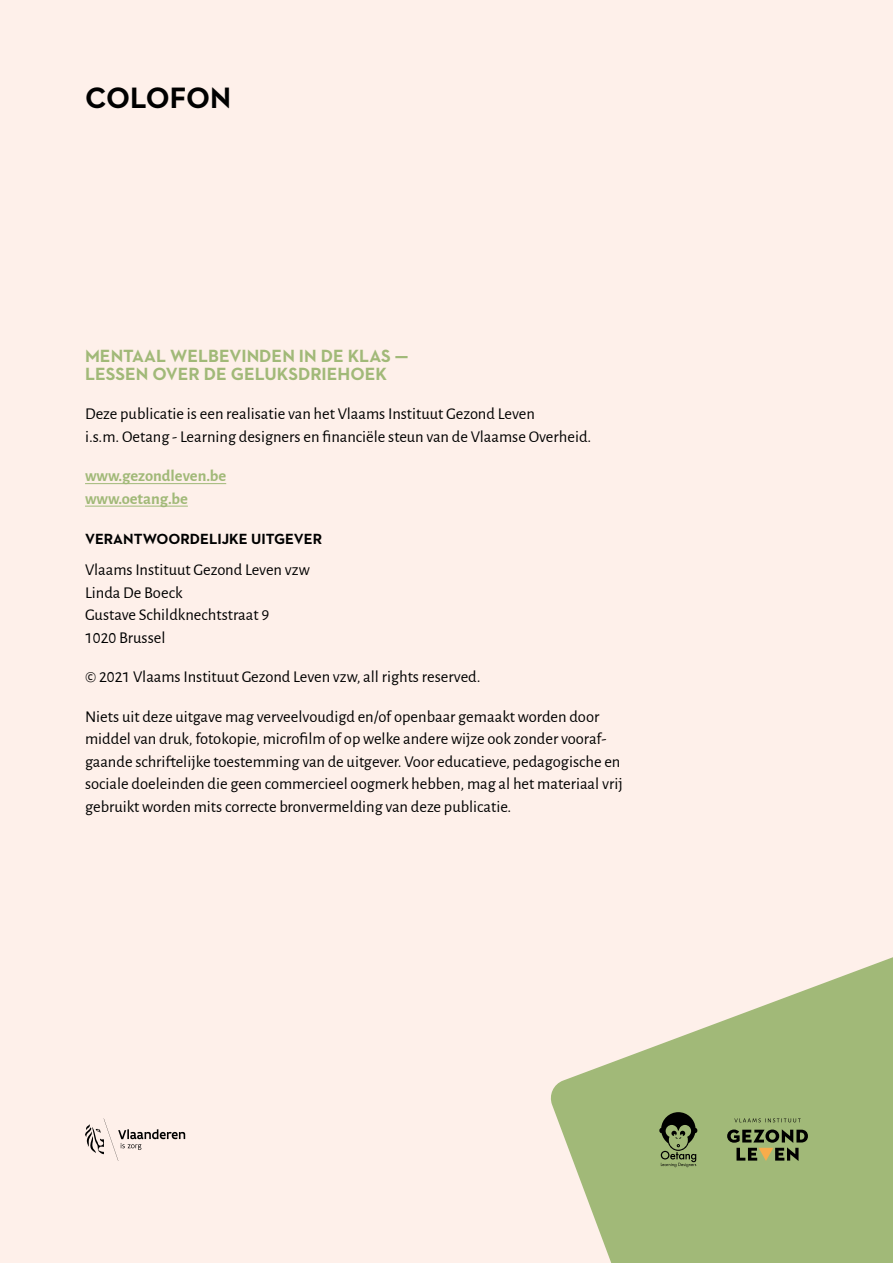
<style>
.page{position:relative;width:893px;height:1263px;background:#fef0ea}
.page>*{position:absolute;margin:0;border:0;box-sizing:border-box;transform-origin:0 0}
.t1{font:700 30px "Neutraface 2 Text";letter-spacing:-.005em;color:#000}
.t2{font:700 18px/18px "Neutraface 2 Text";color:#a1b978}
.t3{font:16.5px/22.5px "Alegreya Sans";color:#000}
.t4{font:700 16.5px/22.5px "Alegreya Sans";color:#a1b978}
.t5{font:700 15px "Neutraface 2 Text";color:#000}
</style>
<div class="page">
<svg style="left:550px;top:957px;width:343px;height:306px;fill:#a1b978"></svg>
<hr style="left:85px;top:483px;width:141px;height:1px;background:#a1b978">
<hr style="left:85px;top:506px;width:103px;height:1px;background:#a1b978">
<svg style="left:727px;top:1129px;width:81px;height:32px;background:#6b774b"></svg>
<svg style="left:734px;top:1118px;width:67px;height:4px"></svg>
<svg style="left:85px;top:1118px;width:100px;height:43px"></svg>
<svg style="left:659px;top:1112px;width:38px;height:55px;background:#67764c"></svg>
<h1 class="t1" style="left:85px;top:79px;width:148px">COLOFON</h1>
<p class="t2" style="left:85px;top:346px;width:325px">MENTAAL WELBEVINDEN IN DE KLAS —<br>LESSEN OVER DE GELUKSDRIEHOEK</p>
<p class="t3" style="left:85px;top:402px;width:508px">Deze publicatie is een realisatie van het Vlaams Instituut Gezond Leven<br>i.s.m. Oetang - Learning designers en financiële steun van de Vlaamse Overheid.</p>
<p class="t4" style="left:85px;top:463px;width:143px">www.gezondleven.be www.oetang.be</p>
<p class="t5" style="left:85px;top:529px;width:239px">VERANTWOORDELIJKE UITGEVER</p>
<p class="t3" style="left:85px;top:558px;width:226px">Vlaams Instituut Gezond Leven vzw<br>Linda De Boeck<br>Gustave Schildknechtstraat 9<br>1020 Brussel</p>
<p class="t3" style="left:85px;top:665px;width:397px">© 2021 Vlaams Instituut Gezond Leven vzw, all rights reserved.</p>
<p class="t3" style="left:85px;top:704px;width:539px">Niets uit deze uitgave mag verveelvoudigd en/of openbaar gemaakt worden door middel van druk, fotokopie, microfilm of op welke andere wijze ook zonder vooraf&shy;gaande schriftelijke toestemming van de uitgever. Voor educatieve, pedagogische en sociale doeleinden die geen commercieel oogmerk hebben, mag al het materiaal vrij gebruikt worden mits correcte bronvermelding van deze publicatie.</p>
</div>
